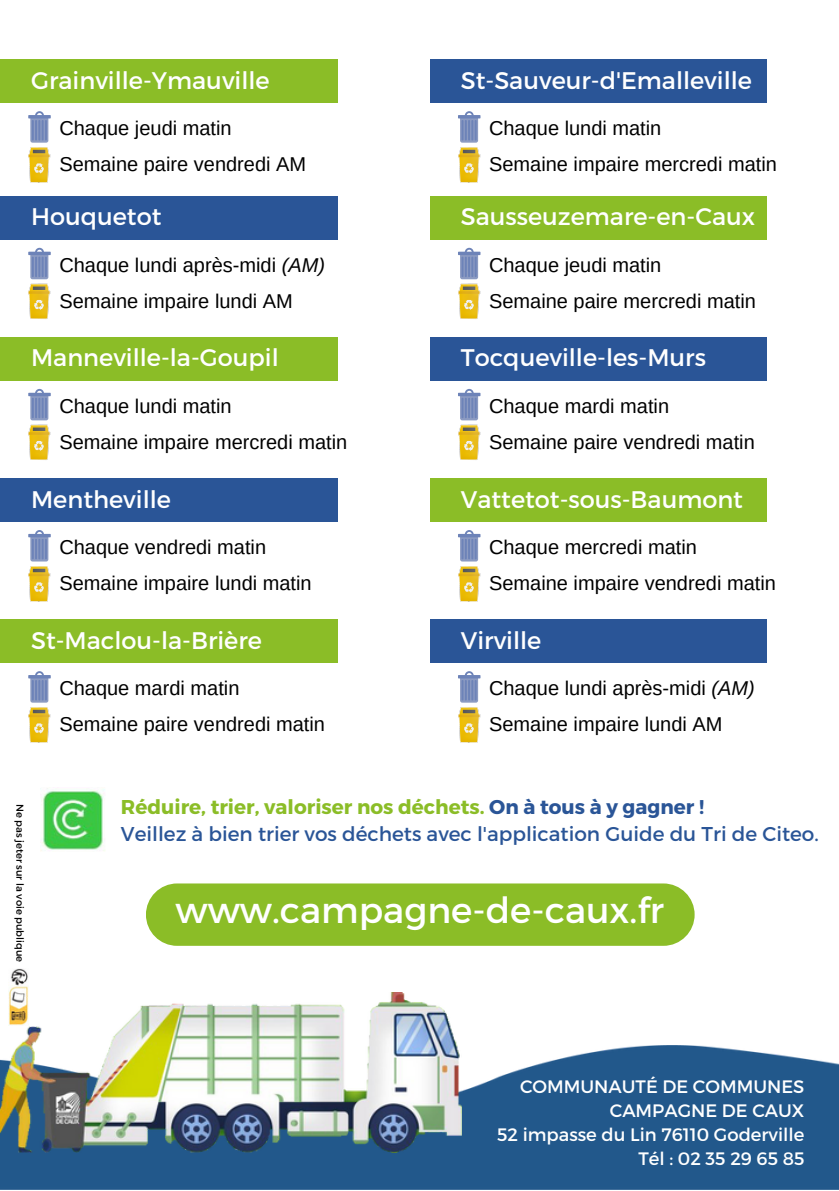
<style>
.page{position:relative;width:839px;height:1191px;background:#fff}
.page>*{position:absolute;margin:0;border:0;box-sizing:border-box;transform-origin:0 0}
.t1{font:36px "Montserrat";color:#fff}
.t2{font:24px "Montserrat";color:#fff}
.t3{font:20px "Arimo";color:#000}
.t4{font:20px "Montserrat";color:#2a5597}
.t5{font:700 20px "Montserrat";color:#8bbd27}
.t6{font:18px "Montserrat";color:#fff}
.t7{font:10px "Montserrat";color:#000}
.s1{font-style:italic}
.s2{color:#2a5597}
</style>
<div class="page">
<div style="left:0;top:59px;width:337px;height:44px;background:#8bbd27"></div>
<svg style="left:28px;top:111px;width:23px;height:24px"></svg>
<img style="left:28px;top:135px;width:23px;height:48px">
<div style="left:0;top:196px;width:337px;height:43px;background:#2a5597"></div>
<svg style="left:28px;top:248px;width:23px;height:23px"></svg>
<img style="left:28px;top:271px;width:23px;height:48px">
<div style="left:0;top:337px;width:337px;height:43px;background:#8bbd27"></div>
<svg style="left:28px;top:389px;width:23px;height:23px"></svg>
<img style="left:28px;top:412px;width:23px;height:48px">
<div style="left:0;top:478px;width:337px;height:43px;background:#2a5597"></div>
<svg style="left:28px;top:530px;width:23px;height:24px"></svg>
<img style="left:28px;top:554px;width:23px;height:48px">
<div style="left:0;top:619px;width:337px;height:44px;background:#8bbd27"></div>
<svg style="left:28px;top:671px;width:23px;height:24px"></svg>
<img style="left:28px;top:695px;width:23px;height:48px">
<div style="left:430px;top:59px;width:336px;height:44px;background:#2a5597"></div>
<svg style="left:458px;top:111px;width:22px;height:24px"></svg>
<img style="left:458px;top:135px;width:23px;height:48px">
<div style="left:430px;top:196px;width:336px;height:43px;background:#8bbd27"></div>
<svg style="left:458px;top:248px;width:22px;height:23px"></svg>
<img style="left:458px;top:271px;width:23px;height:48px">
<div style="left:430px;top:337px;width:336px;height:43px;background:#2a5597"></div>
<svg style="left:458px;top:389px;width:22px;height:23px"></svg>
<img style="left:458px;top:412px;width:23px;height:48px">
<div style="left:430px;top:478px;width:336px;height:43px;background:#8bbd27"></div>
<svg style="left:458px;top:530px;width:22px;height:24px"></svg>
<img style="left:458px;top:554px;width:23px;height:48px">
<div style="left:430px;top:619px;width:336px;height:44px;background:#2a5597"></div>
<svg style="left:458px;top:671px;width:22px;height:24px"></svg>
<img style="left:458px;top:695px;width:23px;height:48px">
<img style="left:0;top:1046px;width:838px;height:144px">
<img style="left:0;top:992px;width:461px;height:161px">
<div style="left:146px;top:883px;width:548px;height:63px;background:#8bbd27;border-radius:31px"></div>
<img style="left:9px;top:969px;width:19px;height:57px">
<img style="left:40px;top:787px;width:65px;height:64px">
<p class="t2" style="left:31px;top:65px;width:240px">Grainville-Ymauville</p>
<p class="t2" style="left:461px;top:65px;width:293px">St-Sauveur-d'Emalleville</p>
<p class="t3" style="left:59px;top:117px;width:174px">Chaque jeudi matin</p>
<p class="t3" style="left:489px;top:117px;width:174px">Chaque lundi matin</p>
<p class="t3" style="left:59px;top:153px;width:248px">Semaine paire vendredi AM</p>
<p class="t2" style="left:31px;top:201px;width:132px">Houquetot</p>
<p class="t3" style="left:489px;top:153px;width:289px">Semaine impaire mercredi matin</p>
<p class="t2" style="left:461px;top:201px;width:296px">Sausseuzemare-en-Caux</p>
<p class="t3" style="left:59px;top:254px;width:267px">Chaque lundi après-midi <span class="s1">(AM)</span></p>
<p class="t3" style="left:489px;top:254px;width:174px">Chaque jeudi matin</p>
<p class="t3" style="left:59px;top:290px;width:235px">Semaine impaire lundi AM</p>
<p class="t2" style="left:31px;top:342px;width:249px">Manneville-la-Goupil</p>
<p class="t3" style="left:489px;top:290px;width:268px">Semaine paire mercredi matin</p>
<p class="t2" style="left:461px;top:342px;width:247px">Tocqueville-les-Murs</p>
<p class="t3" style="left:59px;top:395px;width:174px">Chaque lundi matin</p>
<p class="t3" style="left:489px;top:395px;width:182px">Chaque mardi matin</p>
<p class="t3" style="left:59px;top:431px;width:289px">Semaine impaire mercredi matin</p>
<p class="t2" style="left:31px;top:483px;width:141px">Mentheville</p>
<p class="t3" style="left:59px;top:536px;width:208px">Chaque vendredi matin</p>
<p class="t3" style="left:59px;top:572px;width:254px">Semaine impaire lundi matin</p>
<p class="t2" style="left:31px;top:625px;width:232px">St-Maclou-la-Brière</p>
<p class="t3" style="left:489px;top:431px;width:267px">Semaine paire vendredi matin</p>
<p class="t2" style="left:461px;top:483px;width:284px">Vattetot-sous-Baumont</p>
<p class="t3" style="left:489px;top:536px;width:209px">Chaque mercredi matin</p>
<p class="t3" style="left:489px;top:572px;width:288px">Semaine impaire vendredi matin</p>
<p class="t2" style="left:461px;top:625px;width:82px">Virville</p>
<p class="t3" style="left:59px;top:677px;width:182px">Chaque mardi matin</p>
<p class="t3" style="left:489px;top:677px;width:267px">Chaque lundi après-midi <span class="s1">(AM)</span></p>
<p class="t3" style="left:59px;top:713px;width:267px">Semaine paire vendredi matin</p>
<p class="t3" style="left:489px;top:713px;width:235px">Semaine impaire lundi AM</p>
<p class="t7" style="left:27px;top:804px;width:160px;rotate:90deg">Ne pas jeter sur la voie publique</p>
<p class="t5" style="left:121px;top:794px;width:584px">Réduire, trier, valoriser nos déchets. <span class="s2">On à tous à y gagner !</span></p>
<p class="t4" style="left:121px;top:821px;width:699px">Veillez à bien trier vos déchets avec l'application Guide du Tri de Citeo.</p>
<p class="t1" style="left:176px;top:887px;width:490px">www.campagne-de-caux.fr</p>
<p class="t6" style="left:520px;top:1075px;width:286px">COMMUNAUTÉ DE COMMUNES</p>
<p class="t6" style="left:609px;top:1099px;width:196px">CAMPAGNE DE CAUX</p>
<p class="t6" style="left:497px;top:1123px;width:309px">52 impasse du Lin 76110 Goderville</p>
<p class="t6" style="left:638px;top:1147px;width:167px">Tél : 02 35 29 65 85</p>
</div>
